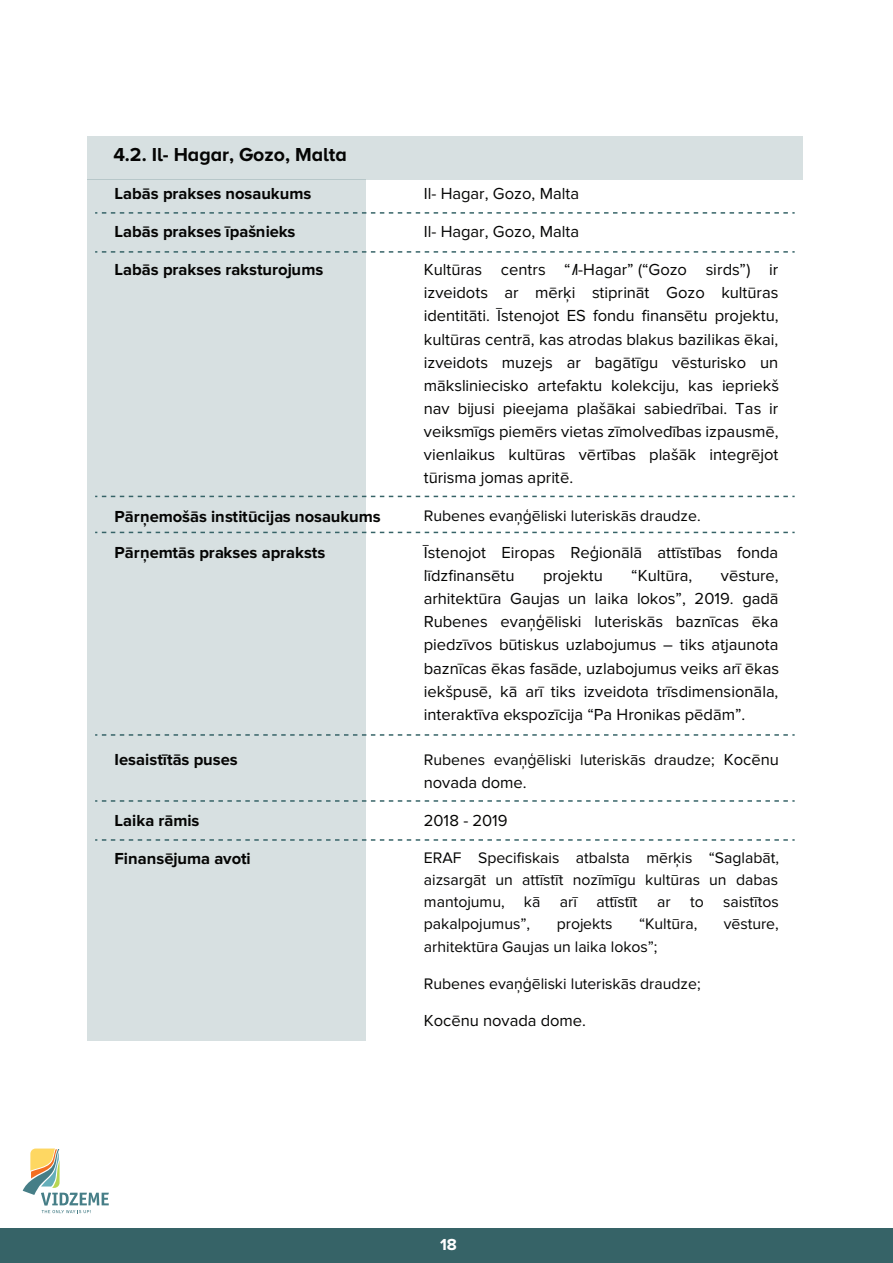
<style>
.page{position:relative;width:893px;height:1263px;background:#fff}
.page>*{position:absolute;margin:0;border:0;box-sizing:border-box;transform-origin:0 0}
.t1{font:700 19.5px "Proxima Nova A";color:#050504}
.t2{font:16.5px/23.1px "Proxima Nova";letter-spacing:-.005em;color:#050504;text-align:justify}
.t3{font:700 16.5px "Proxima Nova";color:#050504}
.t4{font:700 16.5px "Proxima Nova A";color:#fff}
.t5{font:15.9px/21.9px "Proxima Nova";letter-spacing:-.005em;color:#050504;text-align:justify}
.s1{font-style:italic}
.s2{font-size:16.5px}
</style>
<div class="page">
<div style="left:87px;top:179px;width:278px;height:862px;background:#d7e0e1"></div>
<svg style="left:23px;top:1148px;width:86px;height:65px"></svg>
<div style="left:0;top:1228px;width:893px;height:35px;background:#366367"></div>
<div style="left:87px;top:136px;width:716px;height:43px;background:#d7e0e1"></div>
<svg style="left:95px;top:212px;width:700px;height:2px"></svg>
<svg style="left:95px;top:251px;width:700px;height:2px"></svg>
<svg style="left:95px;top:496px;width:700px;height:1px"></svg>
<svg style="left:95px;top:734px;width:700px;height:2px"></svg>
<svg style="left:95px;top:532px;width:700px;height:1px"></svg>
<svg style="left:95px;top:800px;width:700px;height:2px"></svg>
<svg style="left:95px;top:839px;width:700px;height:2px"></svg>
<p class="t1" style="left:113px;top:143px;width:235px">4.2. Il- Hagar, Gozo, Malta</p>
<p class="t3" style="left:115px;top:184px;width:198px">Labās prakses nosaukums</p>
<p class="t2" style="left:424px;top:182px;width:157px">Il- Hagar, Gozo, Malta</p>
<p class="t3" style="left:115px;top:222px;width:182px">Labās prakses īpašnieks</p>
<p class="t2" style="left:424px;top:220px;width:157px">Il- Hagar, Gozo, Malta</p>
<p class="t3" style="left:115px;top:260px;width:210px">Labās prakses raksturojums</p>
<p class="t2" style="left:424px;top:258px;width:357px">Kultūras centrs “<span class="s1">I</span>l-Hagar” (“Gozo sirds”) ir izveidots ar mērķi stiprināt Gozo kultūras identitāti. Īstenojot ES fondu finansētu projektu, kultūras centrā, kas atrodas blakus bazilikas ēkai, izveidots muzejs ar bagātīgu vēsturisko un māksliniecisko artefaktu kolekciju, kas iepriekš nav bijusi pieejama plašākai sabiedrībai. Tas ir veiksmīgs piemērs vietas zīmolvedības izpausmē, vienlaikus kultūras vērtības plašāk integrējot tūrisma jomas apritē.</p>
<p class="t3" style="left:115px;top:506px;width:268px">Pārņemošās institūcijas nosaukums</p>
<p class="t5" style="left:424px;top:505px;width:278px">Rubenes evaņģēliski luteriskās draudze.</p>
<p class="t3" style="left:115px;top:543px;width:212px">Pārņemtās prakses apraksts</p>
<p class="t2" style="left:424px;top:541px;width:356px">Īstenojot Eiropas Reģionālā attīstības fonda līdzfinansētu</p>
<p class="t2" style="left:543px;top:564px;width:61px">projektu</p>
<p class="t2" style="left:631px;top:564px;width:63px">“Kultūra,</p>
<p class="t2" style="left:424px;top:564px;width:357px;text-indent:297px">vēsture, arhitektūra Gaujas un laika lokos”, 2019. gadā Rubenes evaņģēliski luteriskās baznīcas ēka piedzīvos būtiskus uzlabojumus – tiks atjaunota baznīcas ēkas fasāde, uzlabojumus veiks arī ēkas iekšpusē, kā arī tiks izveidota trīsdimensionāla, interaktīva ekspozīcija “Pa Hronikas pēdām”.</p>
<p class="t3" style="left:115px;top:750px;width:125px">Iesaistītās puses</p>
<p class="t5" style="left:424px;top:749px;width:357px">Rubenes evaņģēliski luteriskās draudze; <span class="s2">Kocēnu</span></p>
<p class="t2" style="left:424px;top:771px;width:104px">novada dome.</p>
<p class="t3" style="left:115px;top:811px;width:86px">Laika rāmis</p>
<p class="t2" style="left:424px;top:809px;width:85px">2018 - 2019</p>
<p class="t3" style="left:115px;top:849px;width:138px">Finansējuma avoti</p>
<p class="t5" style="left:424px;top:847px;width:357px">ERAF Specifiskais atbalsta mērķis “Saglabāt, aizsargāt un attīstīt nozīmīgu kultūras un dabas mantojumu, kā arī attīstīt ar to saistītos pakalpojumus”,</p>
<p class="t5" style="left:557px;top:913px;width:57px">projekts</p>
<p class="t5" style="left:639px;top:913px;width:60px">“Kultūra,</p>
<p class="t5" style="left:724px;top:913px;width:57px">vēsture,</p>
<p class="t5" style="left:424px;top:935px;width:235px">arhitektūra Gaujas un laika lokos”;</p>
<p class="t5" style="left:424px;top:973px;width:278px">Rubenes evaņģēliski luteriskās draudze;</p>
<p class="t2" style="left:424px;top:1010px;width:164px">Kocēnu novada dome.</p>
<p class="t4" style="left:440px;top:1235px;width:18px">18</p>
</div>
